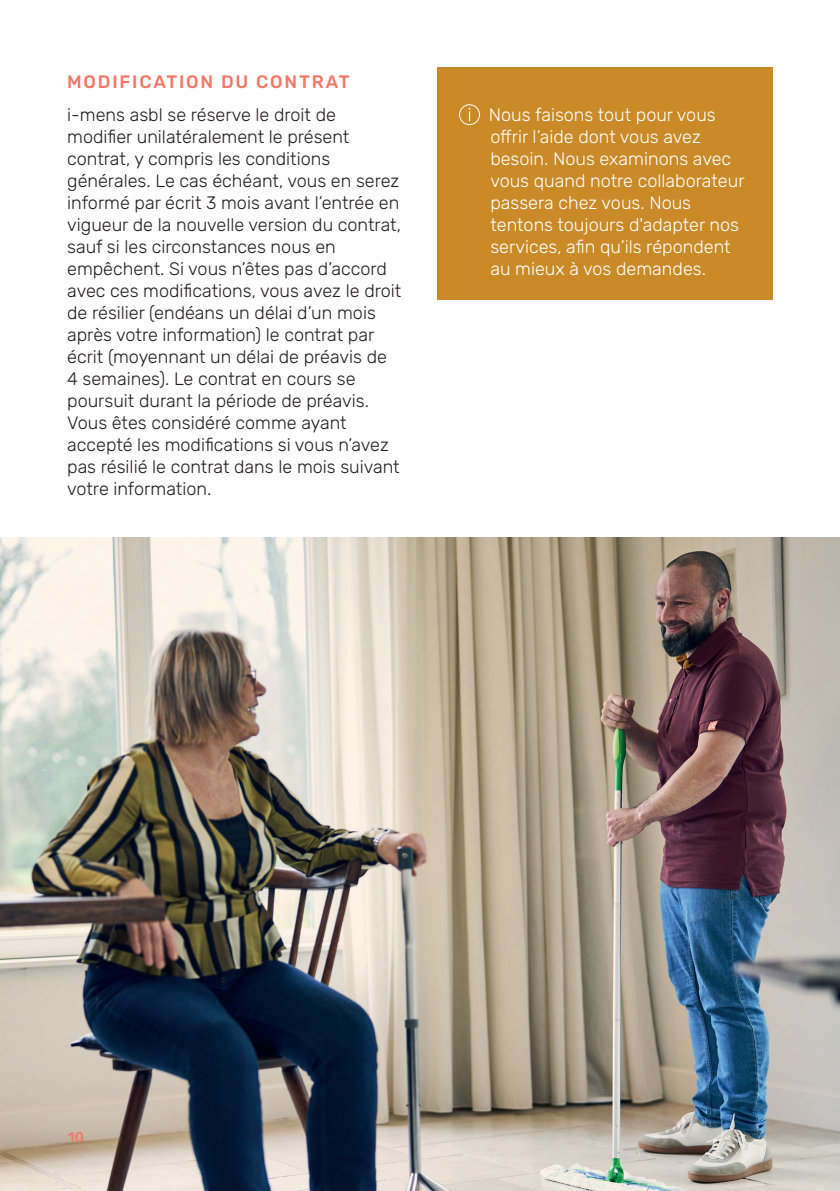
<style>
.page{position:relative;width:840px;height:1191px;background:#fff}
.page>*{position:absolute;margin:0;border:0;box-sizing:border-box;transform-origin:0 0}
.t1{font:300 18px/22px "Rubik";color:#231f20}
.t2{font:300 18px/22px "Rubik";color:#fff}
.t3{font:500 18px "Rubik";letter-spacing:.1em;color:#f37868}
.t4{font:500 14px "Rubik";color:#f37868}
</style>
<div class="page">
<img style="left:0;top:537px;width:839px;height:654px">
<div style="left:436px;top:67px;width:336px;height:233px;background:#c98a27"></div>
<div style="left:459px;top:104px;width:20px;height:21px;border:1px solid #fff;border-radius:50%"></div>
<svg style="left:468px;top:108px;width:2px;height:13px"></svg>
<p class="t3" style="left:67px;top:71px;width:284px">MODIFICATION DU CONTRAT</p>
<p class="t1" style="left:67px;top:104px;width:335px">i-mens asbl se réserve le droit de modifier unilatéralement le présent contrat, y compris les conditions générales. Le cas échéant, vous en serez informé par écrit 3 mois avant l’entrée en vigueur de la nouvelle version du contrat, sauf si les circonstances nous en empêchent. Si vous n’êtes pas d’accord avec ces modifications, vous avez le droit de résilier (endéans un délai d’un mois après votre information) le contrat par écrit (moyennant un délai de préavis de 4 semaines). Le contrat en cours se poursuit durant la période de préavis.<br>Vous êtes considéré comme ayant accepté les modifications si vous n’avez pas résilié le contrat dans le mois suivant votre information.</p>
<p class="t2" style="left:488px;top:104px;width:257px">Nous faisons tout pour vous offrir l’aide dont vous avez besoin. Nous examinons avec vous quand notre collaborateur passera chez vous. Nous tentons toujours d'adapter nos services, afin qu’ils répondent au mieux à vos demandes.</p>
<p class="t4" style="left:68px;top:1128px;width:18px">10</p>
</div>
